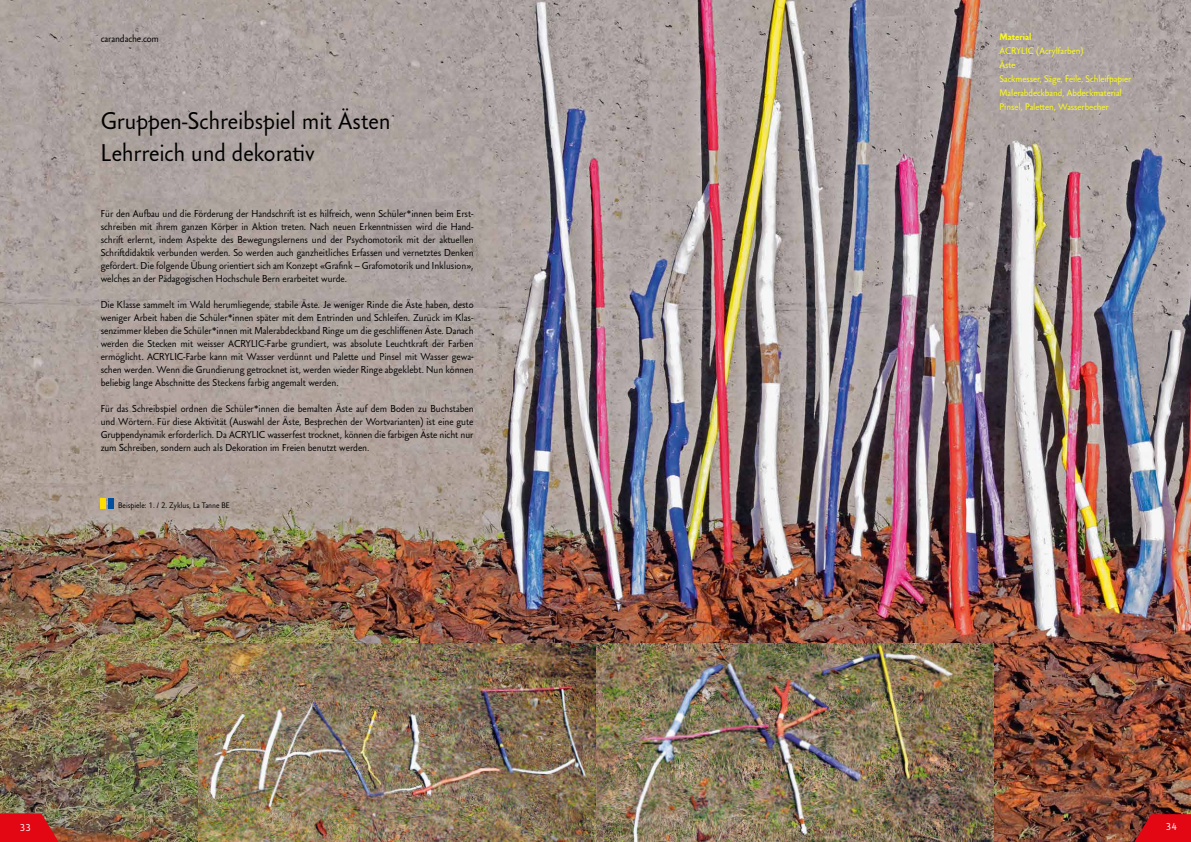
<style>
.page{position:relative;width:1191px;height:842px;background:#fff}
.page>*{position:absolute;margin:0;border:0;box-sizing:border-box;transform-origin:0 0}
.t1{font:24px/32px "Carandache Sans";color:#000}
.t2{font:10px/13px "Carandache Sans";color:#000;text-align:justify}
.t3{font:10px "Carandache Sans";color:#fff}
.t4{font:9.5px/14px "Carandache Sans";color:#ffff10}
.t5{font:900 9.5px "Carandache Sans";color:#ffff10}
.t6{font:8px "Carandache Sans";color:#000}
</style>
<div class="page">
<img style="left:0;top:0;width:1191px;height:842px">
<img style="left:198px;top:643px;width:796px;height:199px">
<div style="left:109px;top:498px;width:5px;height:10px;background:#004f9f"></div>
<div style="left:101px;top:498px;width:5px;height:10px;background:#fd0"></div>
<svg style="left:0;top:813px;width:59px;height:29px;background:#d2171c"></svg>
<svg style="left:1134px;top:814px;width:57px;height:28px;background:#ce0d16"></svg>
<p class="t2" style="left:101px;top:32px;width:60px">carandache.com</p>
<h1 class="t1" style="left:101px;top:104px;width:291px">Gruppen-Schreibspiel mit Ästen<br>Lehrreich und dekorativ</h1>
<p class="t2" style="left:101px;top:207px;width:374px">Für den Aufbau und die Förderung der Handschrift ist es hilfreich, wenn Schüler*innen beim Erst&shy;schreiben mit ihrem ganzen Körper in Aktion treten. Nach neuen Erkenntnissen wird die Hand&shy;schrift erlernt, indem Aspekte des Bewegungslernens und der Psychomotorik mit der aktuellen Schriftdidaktik verbunden werden. So werden auch ganzheitliches Erfassen und vernetztes Denken gefördert. Die folgende Übung orientiert sich am Konzept «Grafink – Grafomotorik und Inklusion», welches an der Pädagogischen Hochschule Bern erarbeitet wurde.</p>
<p class="t2" style="left:101px;top:298px;width:374px">Die Klasse sammelt im Wald herumliegende, stabile Äste. Je weniger Rinde die Äste haben, desto weniger Arbeit haben die Schüler*innen später mit dem Entrinden und Schleifen. Zurück im Klas&shy;senzimmer kleben die Schüler*innen mit Malerabdeckband Ringe um die geschliffenen Äste. Danach werden die Stecken mit weisser ACRYLIC-Farbe grundiert, was absolute Leuchtkraft der Farben ermöglicht. ACRYLIC-Farbe kann mit Wasser verdünnt und Palette und Pinsel mit Wasser gewa&shy;schen werden. Wenn die Grundierung getrocknet ist, werden wieder Ringe abgeklebt. Nun können beliebig lange Abschnitte des Steckens farbig angemalt werden.</p>
<p class="t2" style="left:101px;top:402px;width:374px">Für das Schreibspiel ordnen die Schüler*innen die bemalten Äste auf dem Boden zu Buchstaben und Wörtern. Für diese Aktivität (Auswahl der Äste, Besprechen der Wortvarianten) ist eine gute Gruppendynamik erforderlich. Da ACRYLIC wasserfest trocknet, können die farbigen Äste nicht nur zum Schreiben, sondern auch als Dekoration im Freien benutzt werden.</p>
<p class="t6" style="left:118px;top:501px;width:113px">Beispiele: 1. / 2. Zyklus, La Tanne BE</p>
<p class="t5" style="left:999px;top:31px;width:33px">Material</p>
<p class="t4" style="left:999px;top:44px;width:133px">ACRYLIC (Acrylfarben)<br>Äste<br>Sackmesser, Säge, Feile, Schleifpapier<br>Malerabdeckband, Abdeckmaterial<br>Pinsel, Paletten, Wasserbecher</p>
<p class="t3" style="left:20px;top:822px;width:12px">33</p>
<p class="t3" style="left:1165px;top:821px;width:12px">34</p>
</div>
